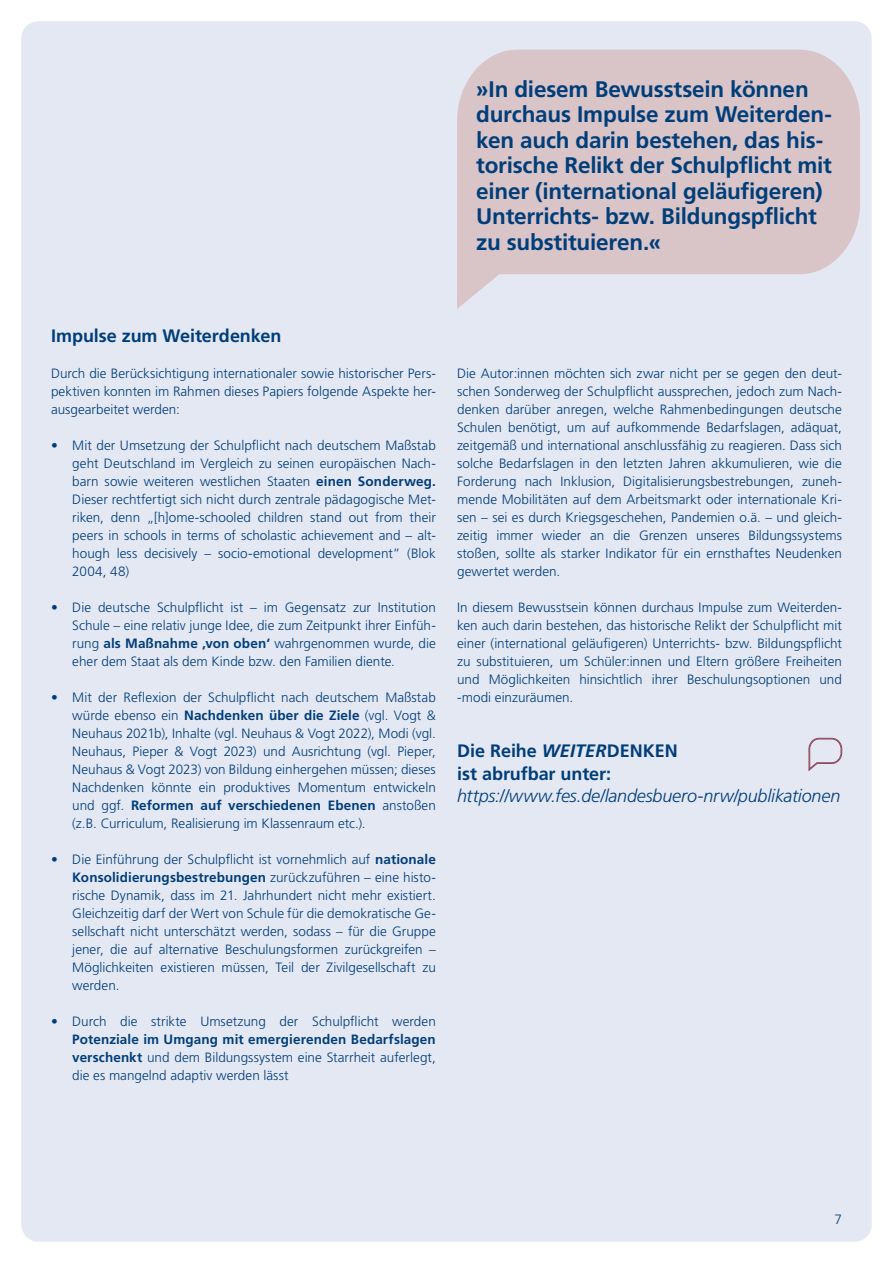
<style>
.page{position:relative;width:893px;height:1263px;background:#fff}
.page>*{position:absolute;margin:0;border:0;box-sizing:border-box;transform-origin:0 0}
.Marginalie{font:700 22.5px/25.5px "Frutiger LT Std";letter-spacing:-.01em;color:#003e7a}
.t1{font:italic 300 18px/22.5px "Frutiger LT Std";letter-spacing:-.01em;color:#003e7a}
.Subheadline{font:700 18px "Frutiger LT Std";color:#003e7a}
.Copy{font:300 13.5px/18px "Frutiger LT Std";color:#003e7a;text-align:justify}
.s1{font-weight:700}
.s2{font-style:italic}
.s3{font-weight:700;font-style:normal}
</style>
<div class="page">
<div style="left:21px;top:21px;width:851px;height:1221px;background:#e4e8f2;border-radius:17px"></div>
<svg style="left:808px;top:738px;width:34px;height:33px"></svg>
<svg style="left:457px;top:50px;width:403px;height:259px;fill:#d9c4c7"></svg>
<p class="Marginalie" style="left:476px;top:76px;width:357px">»In diesem Bewusstsein können durchaus Impulse zum Weiterden&shy;ken auch darin bestehen, das his&shy;torische Relikt der Schulpflicht mit einer (international geläufigeren)<br>Unterrichts- bzw. Bildungspflicht zu substituieren.«</p>
<h1 class="Subheadline" style="left:51px;top:325px;width:232px">Impulse zum Weiterdenken</h1>
<p class="Copy" style="left:51px;top:365px;width:386px">Durch die Berücksichtigung internationaler sowie historischer Pers&shy;pektiven konnten im Rahmen dieses Papiers folgende Aspekte her&shy;ausgearbeitet werden:</p>
<p class="Copy" style="left:72px;top:437px;width:365px;text-indent:-21px">• Mit der Umsetzung der Schulpflicht nach deutschem Maßstab geht Deutschland im Vergleich zu seinen europäischen Nach&shy;barn sowie weiteren westlichen Staaten <span class="s1">einen Sonderweg.<br></span>Dieser rechtfertigt sich nicht durch zentrale pädagogische Met&shy;riken, denn „[h]ome-schooled children stand out from their peers in schools in terms of scholastic achievement and – alt&shy;hough less decisively – socio-emotional development” (Blok 2004, 48)</p>
<p class="Copy" style="left:72px;top:599px;width:365px;text-indent:-21px">• Die deutsche Schulpflicht ist – im Gegensatz zur Institution Schule – eine relativ junge Idee, die zum Zeitpunkt ihrer Einfüh&shy;rung <span class="s1">als Maßnahme ‚von oben‘</span> wahrgenommen wurde, die eher dem Staat als dem Kinde bzw. den Familien diente.</p>
<p class="Copy" style="left:72px;top:689px;width:365px;text-indent:-21px">• Mit der Reflexion der Schulpflicht nach deutschem Maßstab würde ebenso ein <span class="s1">Nachdenken über die Ziele</span> (vgl. Vogt &amp; Neuhaus 2021b), Inhalte (vgl. Neuhaus &amp; Vogt 2022), Modi (vgl.<br>Neuhaus, Pieper &amp; Vogt 2023) und Ausrichtung (vgl. Pieper, Neuhaus &amp; Vogt 2023) von Bildung einhergehen müssen; dieses Nachdenken könnte ein produktives Momentum entwickeln und ggf. <span class="s1">Reformen auf verschiedenen Ebenen</span> anstoßen (z.B. Curriculum, Realisierung im Klassenraum etc.).</p>
<p class="Copy" style="left:72px;top:851px;width:365px;text-indent:-21px">• Die Einführung der Schulpflicht ist vornehmlich auf <span class="s1">nationale Konsolidierungsbestrebungen</span> zurückzuführen – eine histo&shy;rische Dynamik, dass im 21. Jahrhundert nicht mehr existiert.<br>Gleichzeitig darf der Wert von Schule für die demokratische Ge&shy;sellschaft nicht unterschätzt werden, sodass – für die Gruppe jener, die auf alternative Beschulungsformen zurückgreifen – Möglichkeiten existieren müssen, Teil der Zivilgesellschaft zu werden.</p>
<p class="Copy" style="left:72px;top:1013px;width:365px;text-indent:-21px">• Durch die strikte Umsetzung der Schulpflicht werden <span class="s1">Potenziale im Umgang mit emergierenden Bedarfslagen verschenkt</span> und dem Bildungssystem eine Starrheit auferlegt, die es mangelnd adaptiv werden lässt</p>
<p class="Copy" style="left:457px;top:365px;width:386px">Die Autor:innen möchten sich zwar nicht per se gegen den deut&shy;schen Sonderweg der Schulpflicht aussprechen, jedoch zum Nach&shy;denken darüber anregen, welche Rahmenbedingungen deutsche Schulen benötigt, um auf aufkommende Bedarfslagen, adäquat, zeitgemäß und international anschlussfähig zu reagieren. Dass sich solche Bedarfslagen in den letzten Jahren akkumulieren, wie die Forderung nach Inklusion, Digitalisierungsbestrebungen, zuneh&shy;mende Mobilitäten auf dem Arbeitsmarkt oder internationale Kri&shy;sen – sei es durch Kriegsgeschehen, Pandemien o.ä. – und gleich&shy;zeitig immer wieder an die Grenzen unseres Bildungssystems stoßen, sollte als starker Indikator für ein ernsthaftes Neudenken gewertet werden.</p>
<p class="Copy" style="left:457px;top:599px;width:386px">In diesem Bewusstsein können durchaus Impulse zum Weiterden&shy;ken auch darin bestehen, das historische Relikt der Schulpflicht mit einer (international geläufigeren) Unterrichts- bzw. Bildungspflicht zu substituieren, um Schüler:innen und Eltern größere Freiheiten und Möglichkeiten hinsichtlich ihrer Beschulungsoptionen und -modi einzuräumen.</p>
<p class="Subheadline" style="left:457px;top:740px;width:222px">Die Reihe <span class="s2">WEITER</span>DENKEN</p>
<p class="t1" style="left:457px;top:763px;width:385px"><span class="s3">ist abrufbar unter: </span>https://www.fes.de/landesbuero-nrw/publikationen</p>
<p class="Copy" style="left:834px;top:1211px;width:9px">7</p>
</div>
